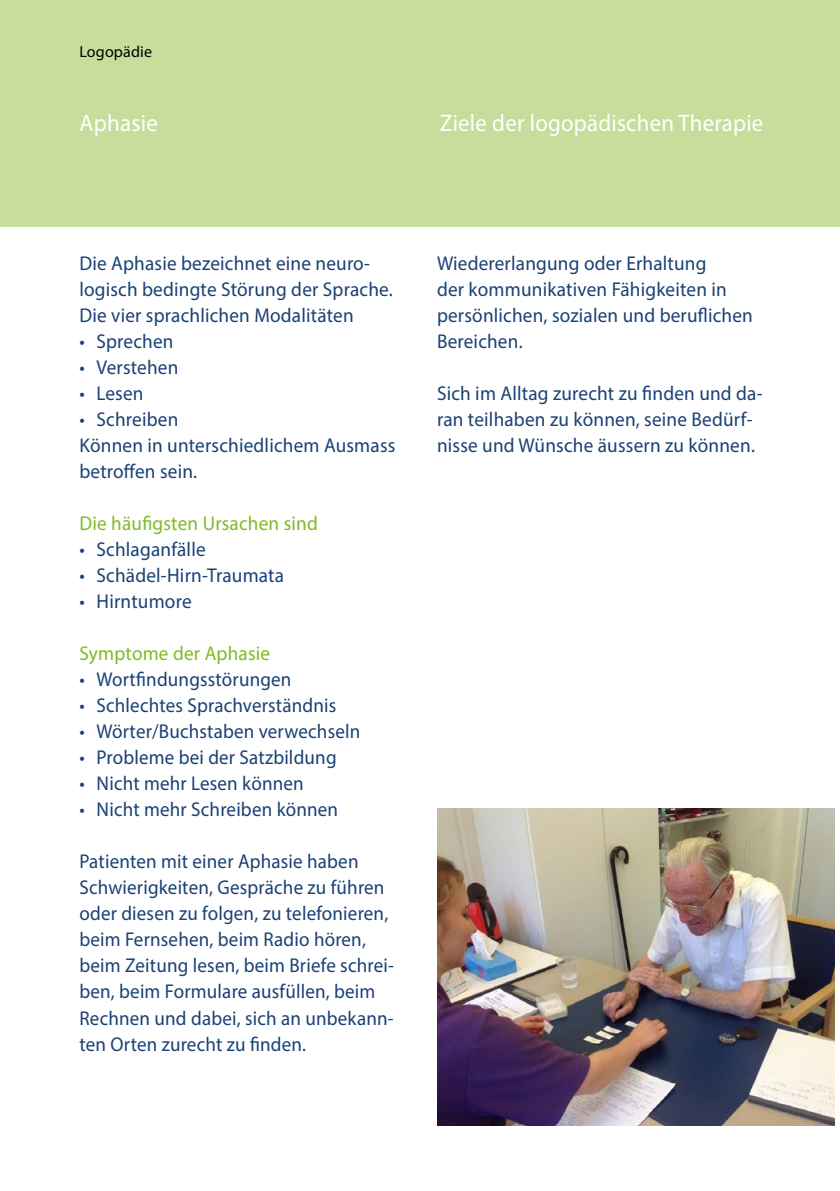
<style>
.page{position:relative;width:840px;height:1191px;background:#fff}
.page>*{position:absolute;margin:0;border:0;box-sizing:border-box;transform-origin:0 0}
.t1{font:24px "Myriad Pro";letter-spacing:.01em;color:#fff;scale:.95 1}
.t2{font:24px "Myriad Pro";letter-spacing:.01em;color:#fff;scale:.96 1}
.t3{font:20px/26px "Myriad Pro";letter-spacing:.01em;color:#1a4175;scale:.96 1}
.t4{font:20px/26px "Myriad Pro";letter-spacing:.01em;color:#1a4175;scale:.95 1}
.t5{font:20px "Myriad Pro";letter-spacing:.01em;color:#80ba27;scale:.96 1}
.t6{font:16px "Myriad Pro";letter-spacing:.01em;color:#000}
</style>
<div class="page">
<div style="left:0;top:0;width:839px;height:227px;background:#c7dd9b"></div>
<img style="left:437px;top:808px;width:396px;height:317px">
<p class="t6" style="left:79px;top:42px;width:74px">Logopädie</p>
<p class="t2" style="left:79px;top:109px;width:83px">Aphasie</p>
<p class="t1" style="left:439px;top:109px;width:342px">Ziele der logopädischen Therapie</p>
<p class="t3" style="left:79px;top:250px;width:328px">Die Aphasie bezeichnet eine neuro&shy;logisch bedingte Störung der Sprache.<br>Die vier sprachlichen Modalitäten</p>
<p class="t3" style="left:79px;top:328px;width:99px">• Sprechen</p>
<p class="t3" style="left:79px;top:354px;width:105px">• Verstehen</p>
<p class="t3" style="left:79px;top:380px;width:68px">• Lesen</p>
<p class="t3" style="left:79px;top:406px;width:330px">• Schreiben<br>Können in unterschiedlichem Ausmass betroffen sein.</p>
<p class="t5" style="left:79px;top:511px;width:250px">Die häufigsten Ursachen sind</p>
<p class="t3" style="left:79px;top:536px;width:133px">• Schlaganfälle</p>
<p class="t3" style="left:79px;top:562px;width:214px">• Schädel-Hirn-Traumata</p>
<p class="t3" style="left:79px;top:588px;width:118px">• Hirntumore</p>
<p class="t5" style="left:79px;top:641px;width:200px">Symptome der Aphasie</p>
<p class="t4" style="left:79px;top:666px;width:225px">• Wortfindungsstörungen</p>
<p class="t4" style="left:79px;top:692px;width:272px">• Schlechtes Sprachverständnis</p>
<p class="t4" style="left:79px;top:718px;width:297px">• Wörter/Buchstaben verwechseln</p>
<p class="t4" style="left:79px;top:744px;width:272px">• Probleme bei der Satzbildung</p>
<p class="t4" style="left:79px;top:770px;width:237px">• Nicht mehr Lesen können</p>
<p class="t4" style="left:79px;top:796px;width:274px">• Nicht mehr Schreiben können</p>
<p class="t4" style="left:79px;top:848px;width:332px">Patienten mit einer Aphasie haben Schwierigkeiten, Gespräche zu führen oder diesen zu folgen, zu telefonieren, beim Fernsehen, beim Radio hören, beim Zeitung lesen, beim Briefe schrei&shy;ben, beim Formulare ausfüllen, beim Rechnen und dabei, sich an unbekann&shy;ten Orten zurecht zu finden.</p>
<p class="t3" style="left:437px;top:250px;width:330px">Wiedererlangung oder Erhaltung<br>der kommunikativen Fähigkeiten in persönlichen, sozialen und beruflichen<br>Bereichen.</p>
<p class="t3" style="left:437px;top:380px;width:340px">Sich im Alltag zurecht zu finden und da&shy;ran teilhaben zu können, seine Bedürf&shy;nisse und Wünsche äussern zu können.</p>
</div>
